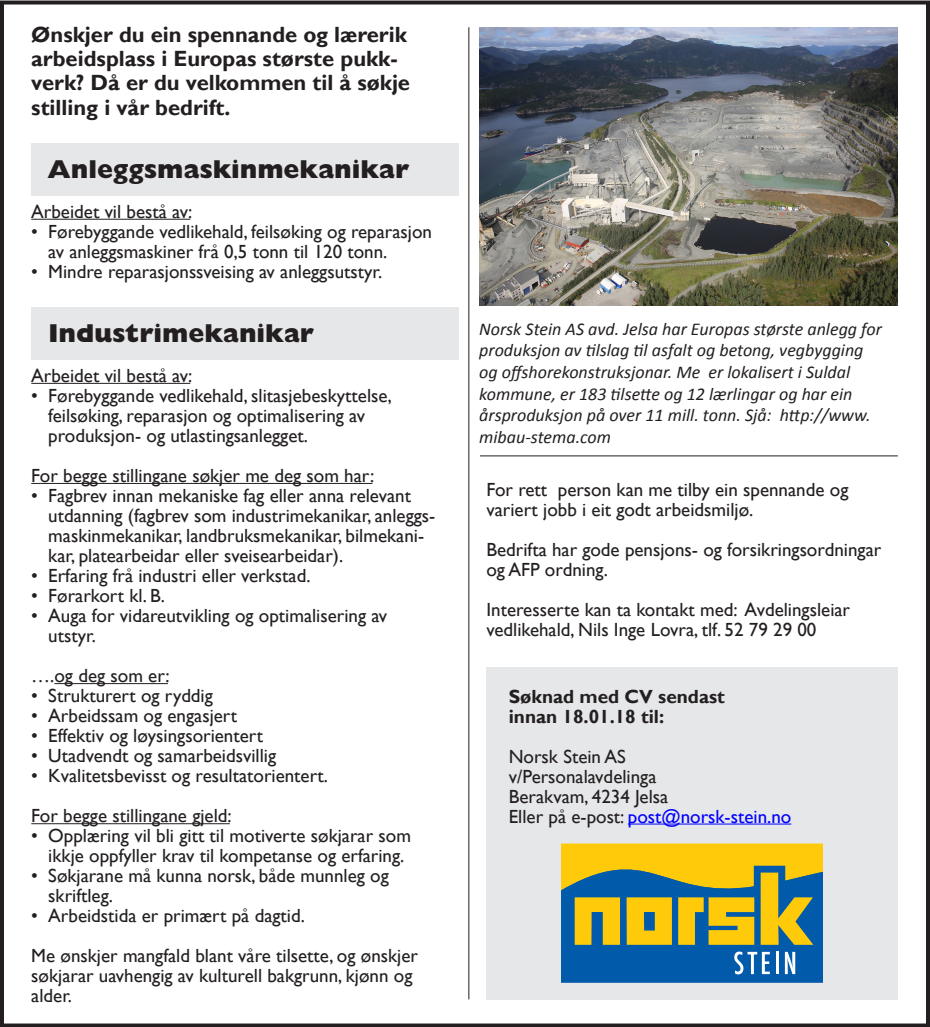
<style>
.page{position:relative;width:930px;height:1027px;background:#fff}
.page>*{position:absolute;margin:0;border:0;box-sizing:border-box;transform-origin:0 0}
.anno_overskrift{font:800 26px "Gill Sans";color:#231f20}
.anno_brødtekst{font:700 22px/24px "Gill Sans";color:#231f20}
.anno_brødtekst-2{font:19px/20px "Gill Sans";color:#231f20}
.anno_brødtekst-3{font:700 19px "Gill Sans";color:#231f20}
.anno_brødtekst-4{font:19px "Gill Sans";color:#00f}
.t1{font:italic 18px/21.6px "Calibri";color:#231f20}
.s1{color:#231f20}
</style>
<div class="page">
<div style="left:31px;top:307px;width:427px;height:53px;background:#e6e7e9"></div>
<div style="left:31px;top:143px;width:427px;height:53px;background:#e6e7e9"></div>
<div style="left:486px;top:666px;width:412px;height:333px;background:#e6e7e9"></div>
<hr style="left:628px;top:823px;width:163px;height:1px;background:#00f">
<svg style="left:561px;top:843px;width:262px;height:139px;background:#80935d"></svg>
<hr style="left:31px;top:219px;width:159px;height:1px;background:#231f20">
<hr style="left:31px;top:383px;width:159px;height:1px;background:#231f20">
<hr style="left:31px;top:483px;width:341px;height:1px;background:#231f20">
<hr style="left:54px;top:683px;width:114px;height:1px;background:#231f20">
<hr style="left:31px;top:823px;width:199px;height:1px;background:#231f20">
<div style="left:0;top:1px;width:930px;height:1025px;border:4px solid #231f20"></div>
<img style="left:479px;top:27px;width:419px;height:278px">
<hr style="left:480px;top:455px;width:418px;height:1px;background:#231f20">
<hr style="left:468px;top:27px;width:1px;height:972px;background:#231f20">
<p class="anno_brødtekst" style="left:31px;top:24px;width:380px">Ønskjer du ein spennande og lærerik arbeidsplass i Europas største pukk&shy;verk? Då er du velkommen til å søkje stilling i vår bedrift.</p>
<p class="anno_overskrift" style="left:48px;top:154px;width:363px">Anleggsmaskinmekanikar</p>
<p class="anno_brødtekst-2" style="left:31px;top:202px;width:162px">Arbeidet vil bestå av:</p>
<p class="anno_brødtekst-2" style="left:48px;top:222px;width:385px;text-indent:-17px">• Førebyggande vedlikehald, feilsøking og reparasjon av anleggsmaskiner frå 0,5 tonn til 120 tonn.</p>
<p class="anno_brødtekst-2" style="left:31px;top:262px;width:352px">• Mindre reparasjonssveising av anleggsutstyr.</p>
<p class="anno_overskrift" style="left:49px;top:318px;width:267px">Industrimekanikar</p>
<p class="anno_brødtekst-2" style="left:31px;top:366px;width:162px">Arbeidet vil bestå av:</p>
<p class="anno_brødtekst-2" style="left:48px;top:386px;width:345px;text-indent:-17px">• Førebyggande vedlikehald, slitasjebeskyttelse, feilsøking, reparasjon og optimalisering av produksjon- og utlastingsanlegget.</p>
<p class="anno_brødtekst-2" style="left:31px;top:466px;width:344px">For begge stillingane søkjer me deg som har:</p>
<p class="anno_brødtekst-2" style="left:48px;top:486px;width:389px;text-indent:-17px">• Fagbrev innan mekaniske fag eller anna relevant utdanning (fagbrev som industrimekanikar, anleggs&shy;maskinmekanikar, landbruksmekanikar, bilmekani&shy;kar, platearbeidar eller sveisearbeidar).</p>
<p class="anno_brødtekst-2" style="left:31px;top:566px;width:281px">• Erfaring frå industri eller verkstad.</p>
<p class="anno_brødtekst-2" style="left:31px;top:586px;width:135px">• Førarkort kl. B.</p>
<p class="anno_brødtekst-2" style="left:48px;top:606px;width:340px;text-indent:-17px">• Auga for vidareutvikling og optimalisering av utstyr.</p>
<p class="anno_brødtekst-2" style="left:31px;top:666px;width:140px">….og deg som er:</p>
<p class="anno_brødtekst-2" style="left:31px;top:686px;width:183px">• Strukturert og ryddig</p>
<p class="anno_brødtekst-2" style="left:31px;top:706px;width:207px">• Arbeidssam og engasjert</p>
<p class="anno_brødtekst-2" style="left:31px;top:726px;width:233px">• Effektiv og løysingsorientert</p>
<p class="anno_brødtekst-2" style="left:31px;top:746px;width:246px">• Utadvendt og samarbeidsvillig</p>
<p class="anno_brødtekst-2" style="left:31px;top:766px;width:298px">• Kvalitetsbevisst og resultatorientert.</p>
<p class="anno_brødtekst-2" style="left:31px;top:806px;width:202px">For begge stillingane gjeld:</p>
<p class="anno_brødtekst-2" style="left:31px;top:826px;width:381px;text-align:center">• Opplæring vil bli gitt til motiverte søkjarar som ikkje oppfyller krav til kompetanse og erfaring.</p>
<p class="anno_brødtekst-2" style="left:48px;top:866px;width:342px;text-indent:-17px">• Søkjarane må kunna norsk, både munnleg og skriftleg.</p>
<p class="anno_brødtekst-2" style="left:31px;top:906px;width:275px">• Arbeidstida er primært på dagtid.</p>
<p class="anno_brødtekst-2" style="left:31px;top:946px;width:388px">Me ønskjer mangfald blant våre tilsette, og ønskjer søkjarar uavhengig av kulturell bakgrunn, kjønn og alder.</p>
<p class="t1" style="left:479px;top:317px;width:404px">Norsk Stein AS avd. Jelsa har Europas største anlegg for produksjon av tilslag til asfalt og betong, vegbygging og offshorekonstruksjonar. Me er lokalisert i Suldal kommune, er 183 tilsette og 12 lærlingar og har ein årsproduksjon på over 11 mill. tonn. Sjå: http://www. mibau-stema.com</p>
<p class="anno_brødtekst-2" style="left:486px;top:480px;width:363px">For rett person kan me tilby ein spennande og</p>
<p class="anno_brødtekst-2" style="left:486px;top:500px;width:268px">variert jobb i eit godt arbeidsmiljø.</p>
<p class="anno_brødtekst-2" style="left:486px;top:540px;width:396px">Bedrifta har gode pensjons- og forsikringsordningar og AFP ordning.</p>
<p class="anno_brødtekst-2" style="left:486px;top:600px;width:365px">Interesserte kan ta kontakt med: Avdelingsleiar</p>
<p class="anno_brødtekst-2" style="left:486px;top:620px;width:331px">vedlikehald, Nils Inge Lovra, tlf. 52 79 29 00</p>
<p class="anno_brødtekst-3" style="left:509px;top:684px;width:218px">Søknad med CV sendast</p>
<p class="anno_brødtekst-3" style="left:509px;top:704px;width:157px">innan 18.01.18 til:</p>
<p class="anno_brødtekst-2" style="left:509px;top:746px;width:119px">Norsk Stein AS</p>
<p class="anno_brødtekst-2" style="left:509px;top:766px;width:149px">v/Personalavdelinga</p>
<p class="anno_brødtekst-2" style="left:509px;top:786px;width:161px">Berakvam, 4234 Jelsa</p>
<p class="anno_brødtekst-4" style="left:509px;top:805px;width:284px"><span class="s1">Eller på e-post:</span> post@norsk-stein.no</p>
</div>
